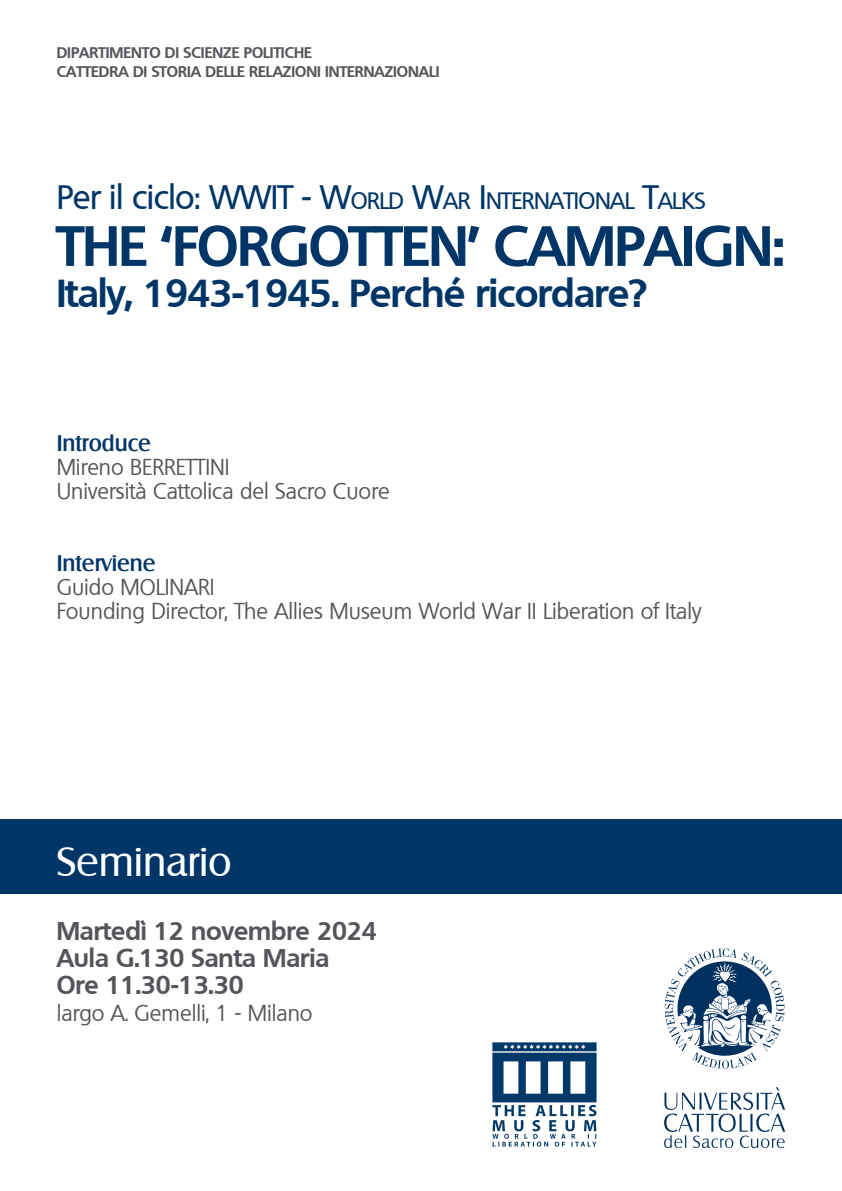
<style>
.page{position:relative;width:842px;height:1191px;background:#fff}
.page>*{position:absolute;margin:0;border:0;box-sizing:border-box;transform-origin:0 0}
.t1{font:700 55px "Quebec";letter-spacing:-.015em;color:#003667}
.t2{font:40px "Salzburg";color:#fff}
.t3{font:700 38px "Quebec";letter-spacing:-.015em;color:#003667}
.t4{font:700 25px/27px "Quebec";color:#54555a}
.t5{font:500 23.1px "Quebec";letter-spacing:-.02em;color:#003667}
.t6{font:22px/24px "Quebec";color:#54555a}
.t7{font:500 22px "Salzburg";color:#003667}
.t8{font:700 15px/19px "Quebec";color:#54555a}
.s1{font-size:33px}
</style>
<div class="page">
<div style="left:0;top:819px;width:842px;height:75px;background:#003667"></div>
<svg style="left:665px;top:948px;width:119px;height:120px"></svg>
<svg style="left:664px;top:1087px;width:121px;height:61px"></svg>
<img style="left:492px;top:1042px;width:105px;height:105px">
<p class="t8" style="left:57px;top:42px;width:384px">DIPARTIMENTO DI SCIENZE POLITICHE<br>CATTEDRA DI STORIA DELLE RELAZIONI INTERNAZIONALI</p>
<p class="t5" style="left:57px;top:186px;width:651px"><span class="s1">Per il ciclo:</span> <span class="s1">WWIT - W</span>ORLD <span class="s1">W</span>AR <span class="s1">I</span>NTERNATI ONAL <span class="s1">T</span>ALKS</p>
<h1 class="t1" style="left:57px;top:210px;width:730px">THE ‘FORGOTTEN’ CAMPAIGN:</h1>
<h3 class="t3" style="left:57px;top:268px;width:592px">Italy, 1943-1945. Perché ricordare?</h3>
<p class="t7" style="left:57px;top:430px;width:96px">Introduce</p>
<p class="t6" style="left:57px;top:455px;width:334px">Mireno BERRETTINI<br>Università Cattolica del Sacro Cuore</p>
<p class="t7" style="left:57px;top:550px;width:100px">Interviene</p>
<p class="t6" style="left:57px;top:575px;width:646px">Guido MOLINARI<br>Founding Director, The Allies Museum World War II Liberation of Italy</p>
<h2 class="t2" style="left:57px;top:837px;width:177px">Seminario</h2>
<p class="t4" style="left:57px;top:917px;width:321px">Martedì 12 novembre 2024<br>Aula G.130 Santa Maria<br>Ore 11.30-13.30</p>
<p class="t6" style="left:57px;top:1001px;width:257px">largo A. Gemelli, 1 - Milano</p>
</div>
